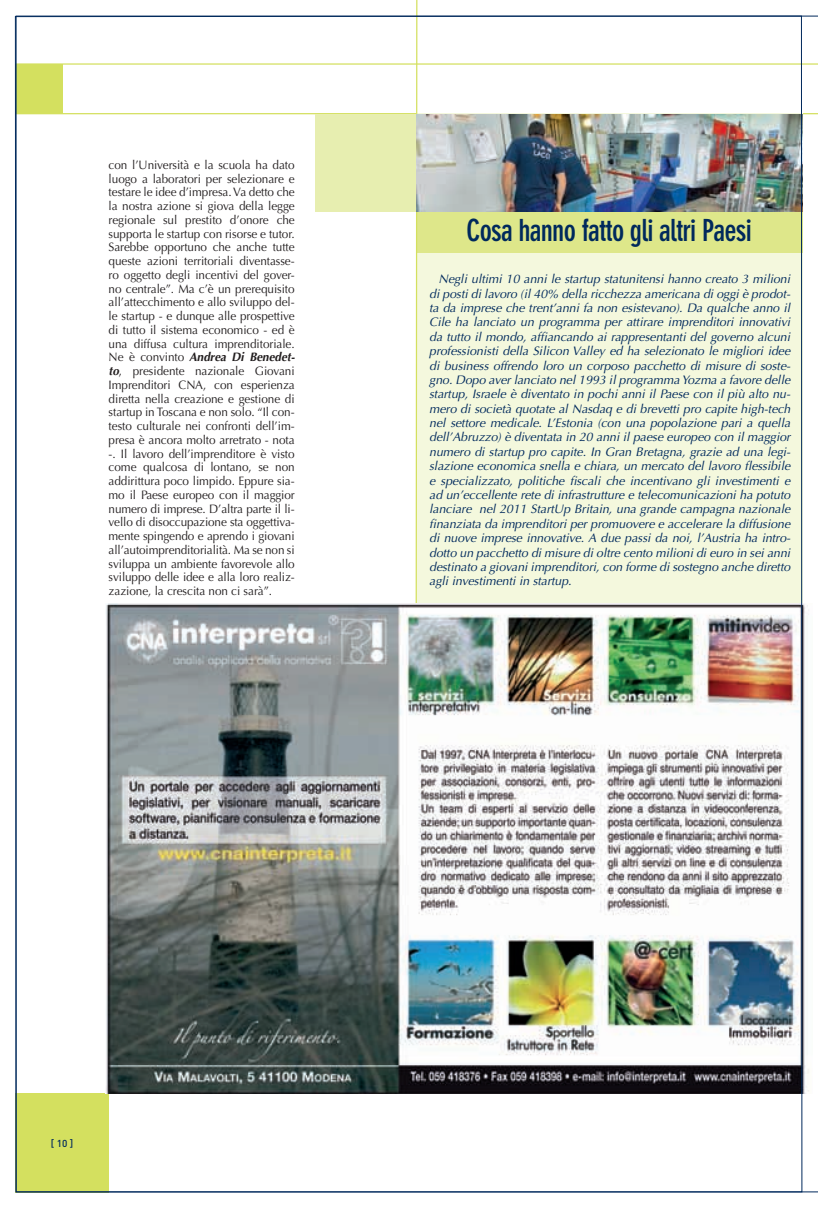
<style>
.page{position:relative;width:818px;height:1208px;background:#fff}
.page>*{position:absolute;margin:0;border:0;box-sizing:border-box;transform-origin:0 0}
.t1{font:700 condensed 30px "DIN Neuzeit Grotesk";letter-spacing:-.025em;color:#00295c}
.t2{font:italic 12.38px/14.4px "Optima";letter-spacing:-.005em;color:#00295c;text-align:justify}
.t3{font:12.25px/13.8px "Optima";letter-spacing:-.005em;color:#231f20;text-align:justify;scale:.96 1}
.t4{font:500 10px "DIN";color:#00295c}
.s1{font-weight:700;font-style:italic}
</style>
<div class="page">
<img style="left:14px;top:15px;width:789px;height:1177px">
<p class="t3" style="left:109px;top:158px;width:195px">con l’Università e la scuola ha dato luogo a laboratori per selezionare e testare le idee d’impresa. Va detto che la nostra azione si giova della legge regionale sul prestito d’onore che supporta le startup con risorse e tutor.<br>Sarebbe opportuno che anche tutte queste azioni territoriali diventasse&shy;ro oggetto degli incentivi del gover&shy;no centrale”. Ma c’è un prerequisito all’attecchimento e allo sviluppo del&shy;le startup - e dunque alle prospettive di tutto il sistema economico - ed è una diffusa cultura imprenditoriale.<br>Ne è convinto <span class="s1">Andrea Di Benedet&shy;to</span>, presidente nazionale Giovani i mprenditori CNA, con esperienza diretta nella creazione e gestione di startup in Toscana e non solo. “Il con&shy;testo culturale nei confronti dell’im&shy;presa è ancora molto arretrato - nota -. Il lavoro dell’imprenditore è visto come qualcosa di lontano, se non addirittura poco limpido. Eppure sia&shy;mo il paese europeo con il maggior numero di imprese. D’altra parte il li&shy;vello di disoccupazione sta oggettiva&shy;mente spingendo e aprendo i giovani all’autoimprenditorialità. Ma se non si sviluppa un ambiente favorevole allo sviluppo delle idee e alla loro realiz&shy;zazione, la crescita non ci sarà”.</p>
<p class="t1" style="left:467px;top:213px;width:287px">Cosa hanno fatto gli altri Paesi</p>
<p class="t2" style="left:429px;top:272px;width:363px;text-indent:9px">Negli ultimi 10 anni le startup statunitensi hanno creato 3 milioni di posti di lavoro (il 40% della ricchezza americana di oggi è prodot&shy;ta da imprese che trent’anni fa non esistevano). Da qualche anno il Cile ha lanciato un programma per attirare imprenditori innovativi da tutto il mondo, affiancando ai rappresentanti del governo alcuni professionisti della Silicon Valley ed ha selezionato le migliori idee di business offrendo loro un corposo pacchetto di misure di soste&shy;gno. Dopo aver lanciato nel 1993 il programma Yozma a favore delle startup, Israele è diventato in pochi anni il Paese con il più alto nu&shy;mero di società quotate al Nasdaq e di brevetti pro capite high-tech nel settore medicale. L’Estonia (con una popolazione pari a quella dell’Abruzzo) è diventata in 20 anni il paese europeo con il maggior numero di startup pro capite. In Gran Bretagna, grazie ad una legi&shy;slazione economica snella e chiara, un mercato del lavoro flessibile e specializzato, politiche fiscali che incentivano gli investimenti e ad un’eccellente rete di infrastrutture e telecomunicazioni ha potuto lanciare nel 2011 StartUp Britain, una grande campagna nazionale finanziata da imprenditori per promuovere e accelerare la diffusione di nuove imprese innovative. A due passi da noi, l’Austria ha intro&shy;dotto un pacchetto di misure di oltre cento milioni di euro in sei anni destinato a giovani imprenditori, con forme di sostegno anche diretto agli investimenti in startup.</p>
<p class="t4" style="left:51px;top:1137px;width:24px">[ 10 ]</p>
</div>
